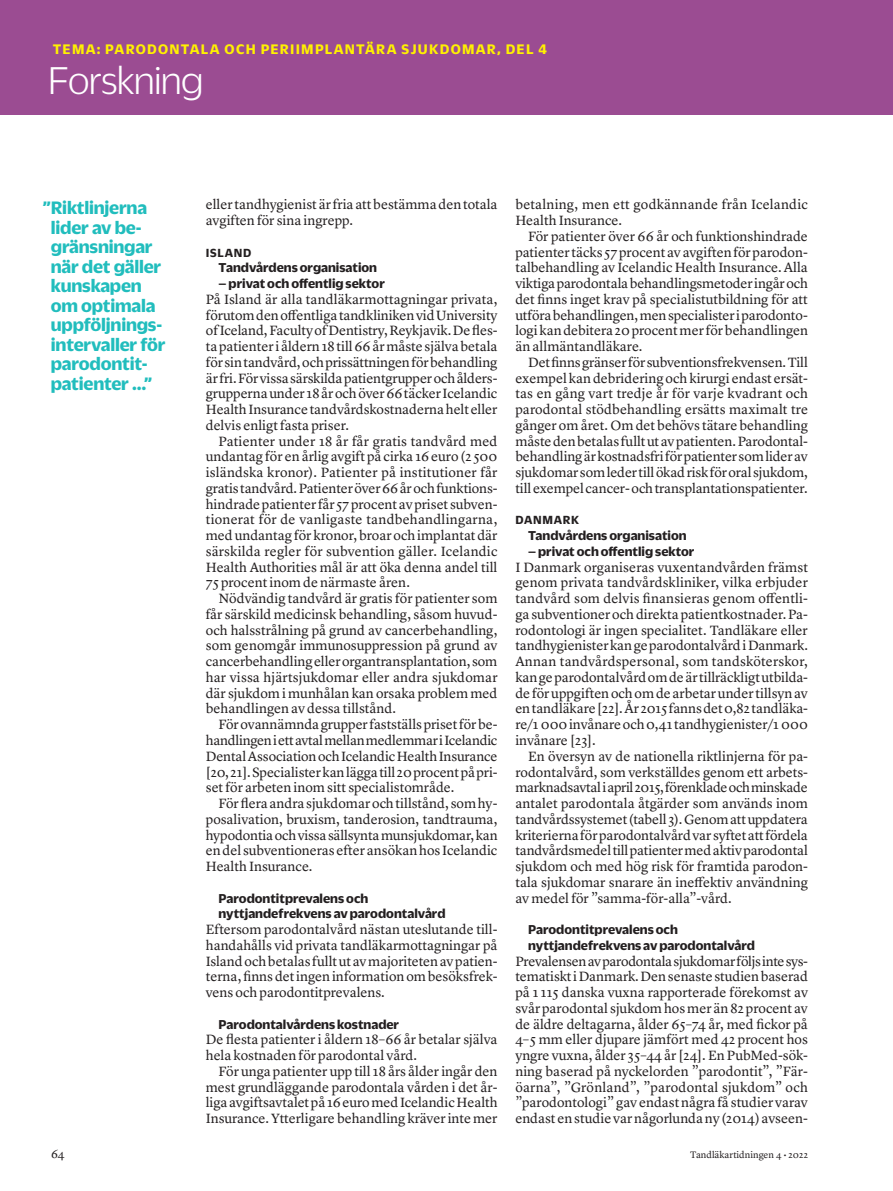
<style>
.page{position:relative;width:893px;height:1191px;background:#fff}
.page>*{position:absolute;margin:0;border:0;box-sizing:border-box;transform-origin:0 0}
.t1{font:300 42px "Duplicate Sans";letter-spacing:-.02em;color:#fff}
.Citat_litet_Duplicat{font:700 19.5px/19.5px "Duplicate Sans";letter-spacing:-.01em;color:#21bdbd}
.t2{font:700 15px "Duplicate Sans";letter-spacing:.085em;color:#fff101}
.Bröd_utesluten_indra{font:13.95px/15.8px "Lyon Text";color:#231f20;text-align:justify}
.Bröd_utesluten{font:13.95px/15.8px "Lyon Text";color:#231f20;text-align:justify}
.Bröd_utesluten_indra-2{font:700 13.95px "Duplicate Sans";color:#231f20}
.Bröd_utesluten-2{font:700 12.75px "Duplicate Sans";letter-spacing:.055em;color:#231f20}
.t3{font:12px "Lyon Text";color:#231f20}
.t4{font:9.75px "Lyon Text";color:#231f20}
</style>
<div class="page">
<div style="left:0;top:0;width:893px;height:115px;background:#9b4c92"></div>
<p class="t2" style="left:53px;top:39px;width:496px">TEMA: PARODONTALA OCH PERIIMPLANTÄRA SJUKDOMAR, DEL 4</p>
<p class="t1" style="left:48px;top:55px;width:157px">Forskning</p>
<p class="Citat_litet_Duplicat" style="left:51px;top:196px;width:116px;text-indent:-8px">”Riktlinjerna lider av be&shy;gränsningar när det gäller kunskapen om optimala uppföljnings&shy;intervaller för parodontit&shy;patienter …”</p>
<p class="Bröd_utesluten_indra" style="left:206px;top:196px;width:293px">eller tandhygienist är fria att bestämma den totala avgiften för sina ingrepp.</p>
<p class="Bröd_utesluten-2" style="left:206px;top:244px;width:47px">ISLAND</p>
<p class="Bröd_utesluten_indra-2" style="left:219px;top:258px;width:160px">Tandvårdens organisation</p>
<p class="Bröd_utesluten_indra-2" style="left:219px;top:274px;width:168px">– privat och offentlig sektor</p>
<p class="Bröd_utesluten" style="left:206px;top:290px;width:293px">På Island är alla tandläkarmottagningar privata, förutom den offentliga tandkliniken vid University of Iceland, Faculty of Dentistry, Reykjavik. De fles&shy;ta patienter i åldern 18 till 66 år måste själva betala för sin tandvård, och prissättningen för behandling är fri. För vissa särskilda patientgrupper och ålders&shy;grupperna under 18 år och över 66 täcker Icelandic Health Insurance tandvårdskostnaderna helt eller delvis enligt fasta priser.</p>
<p class="Bröd_utesluten_indra" style="left:206px;top:432px;width:293px;text-indent:13px">Patienter under 18 år får gratis tandvård med undantag för en årlig avgift på cirka 16 euro (2 500 isländska kronor). Patienter på institutioner får gratis tandvård. Patienter över 66 år och funktions&shy;hindrade patienter får 57 procent av priset subven&shy;tionerat för de vanligaste tandbehandlingarna, med undantag för kronor, broar och implantat där särskilda regler för subvention gäller. Icelandic Health Authorities mål är att öka denna andel till 75 procent inom de närmaste åren.</p>
<p class="Bröd_utesluten_indra" style="left:206px;top:589px;width:293px;text-indent:13px">Nödvändig tandvård är gratis för patienter som får särskild medicinsk behandling, såsom huvud&shy;och halsstrålning på grund av cancerbehandling, som genomgår immunosuppression på grund av cancerbehandling eller organtransplantation, som har vissa hjärtsjukdomar eller andra sjukdomar där sjukdom i munhålan kan orsaka problem med behandlingen av dessa tillstånd.</p>
<p class="Bröd_utesluten_indra" style="left:206px;top:715px;width:293px;text-indent:13px">För ovannämnda grupper fastställs priset för be&shy;handlingen i ett avtal mellan medlemmar i Icelandic Dental Association och Icelandic Health Insurance [20, 21]. Specialister kan lägga till 20 procent på pri&shy;set för arbeten inom sitt specialistområde.</p>
<p class="Bröd_utesluten_indra" style="left:206px;top:794px;width:293px;text-indent:13px">För flera andra sjukdomar och tillstånd, som hy&shy;posalivation, bruxism, tanderosion, tandtrauma, hypodontia och vissa sällsynta munsjukdomar, kan en del subventioneras efter ansökan hos Icelandic Health Insurance.</p>
<p class="Bröd_utesluten_indra-2" style="left:219px;top:888px;width:151px">Parodontitprevalens och</p>
<p class="Bröd_utesluten_indra-2" style="left:219px;top:904px;width:228px">nyttjandefrekvens av parodontalvård</p>
<p class="Bröd_utesluten" style="left:206px;top:920px;width:293px">Eftersom parodontalvård nästan uteslutande till&shy;handahålls vid privata tandläkarmottagningar på Island och betalas fullt ut av majoriteten av patien&shy;terna, finns det ingen information om besöksfrek&shy;vens och parodontitprevalens.</p>
<p class="Bröd_utesluten_indra-2" style="left:219px;top:1014px;width:182px">Parodontalvårdens kostnader</p>
<p class="Bröd_utesluten" style="left:206px;top:1030px;width:293px">De flesta patienter i åldern 18–66 år betalar själva hela kostnaden för parodontal vård.</p>
<p class="Bröd_utesluten_indra" style="left:206px;top:1062px;width:293px;text-indent:13px">För unga patienter upp till 18 års ålder ingår den mest grundläggande parodontala vården i det år&shy;liga avgiftsavtalet på 16 euro med Icelandic Health Insurance. Ytterligare behandling kräver inte mer</p>
<p class="Bröd_utesluten_indra" style="left:515px;top:196px;width:294px">betalning, men ett godkännande från Icelandic<br>Health Insurance.</p>
<p class="Bröd_utesluten_indra" style="left:515px;top:227px;width:294px;text-indent:13px">För patienter över 66 år och funktionshindrade patienter täcks 57 procent av avgiften för parodon&shy;talbehandling av Icelandic Health Insurance. Alla viktiga parodontala behandlingsmetoder ingår och det finns inget krav på specialistutbildning för att utföra behandlingen, men specialister i parodonto&shy;logi kan debitera 20 procent mer för behandlingen än allmäntandläkare.</p>
<p class="Bröd_utesluten_indra" style="left:515px;top:353px;width:294px;text-indent:13px">Det finns gränser för subventionsfrekvensen. Till exempel kan debridering och kirurgi endast ersät&shy;tas en gång vart tredje år för varje kvadrant och parodontal stödbehandling ersätts maximalt tre gånger om året. Om det behövs tätare behandling måste den betalas fullt ut av patienten. Parodontal&shy;behandling är kostnadsfri för patienter som lider av sjukdomar som leder till ökad risk för oral sjukdom, till exempel cancer- och transplantationspatienter.</p>
<p class="Bröd_utesluten-2" style="left:515px;top:511px;width:65px">DANMARK</p>
<p class="Bröd_utesluten_indra-2" style="left:528px;top:526px;width:160px">Tandvårdens organisation</p>
<p class="Bröd_utesluten_indra-2" style="left:528px;top:542px;width:168px">– privat och offentlig sektor</p>
<p class="Bröd_utesluten" style="left:515px;top:558px;width:294px">I Danmark organiseras vuxentandvården främst genom privata tandvårdskliniker, vilka erbjuder tandvård som delvis finansieras genom offentli&shy;ga subventioner och direkta patientkostnader. Pa&shy;rodontologi är ingen specialitet. Tandläkare eller tandhygienister kan ge parodontalvård i Danmark.<br>Annan tandvårdspersonal, som tandsköterskor, kan ge parodontalvård om de är tillräckligt utbilda&shy;de för uppgiften och om de arbetar under tillsyn av en tandläkare [22]. År 2015 fanns det 0,82 tandläka&shy;re/1 000 invånare och 0,41 tandhygienister/1 000 invånare [23].</p>
<p class="Bröd_utesluten_indra" style="left:515px;top:747px;width:294px;text-indent:13px">En översyn av de nationella riktlinjerna för pa&shy;rodontalvård, som verkställdes genom ett arbets&shy;marknadsavtal i april 2015, förenklade och minskade antalet parodontala åtgärder som används inom tandvårdssystemet (tabell 3). Genom att uppdatera kriterierna för parodontalvård var syftet att fördela tandvårdsmedel till patienter med aktiv parodontal sjukdom och med hög risk för framtida parodon&shy;tala sjukdomar snarare än ineffektiv användning av medel för ”samma-för-alla”-vård.</p>
<p class="Bröd_utesluten_indra-2" style="left:528px;top:920px;width:151px">Parodontitprevalens och</p>
<p class="Bröd_utesluten_indra-2" style="left:528px;top:935px;width:228px">nyttjandefrekvens av parodontalvård</p>
<p class="Bröd_utesluten" style="left:515px;top:952px;width:294px">Prevalensen av parodontala sjukdomar följs inte sys&shy;tematiskt i Danmark. Den senaste studien baserad på 1 115 danska vuxna rapporterade förekomst av svår parodontal sjukdom hos mer än 82 procent av de äldre deltagarna, ålder 65–74 år, med fickor på 4–5 mm eller djupare jämfört med 42 procent hos yngre vuxna, ålder 35–44 år [24]. En PubMed-sök&shy;ning baserad på nyckelorden ”parodontit”, ”Fär&shy;öarna”, ”Grönland”, ”parodontal sjukdom” och ”parodontologi” gav endast några få studier varav endast en studie var någorlunda ny (2014) avseen-</p>
<p class="t3" style="left:51px;top:1144px;width:15px">64</p>
<p class="t4" style="left:690px;top:1147px;width:119px">Tandläkartidningen 4 • 2022</p>
</div>
